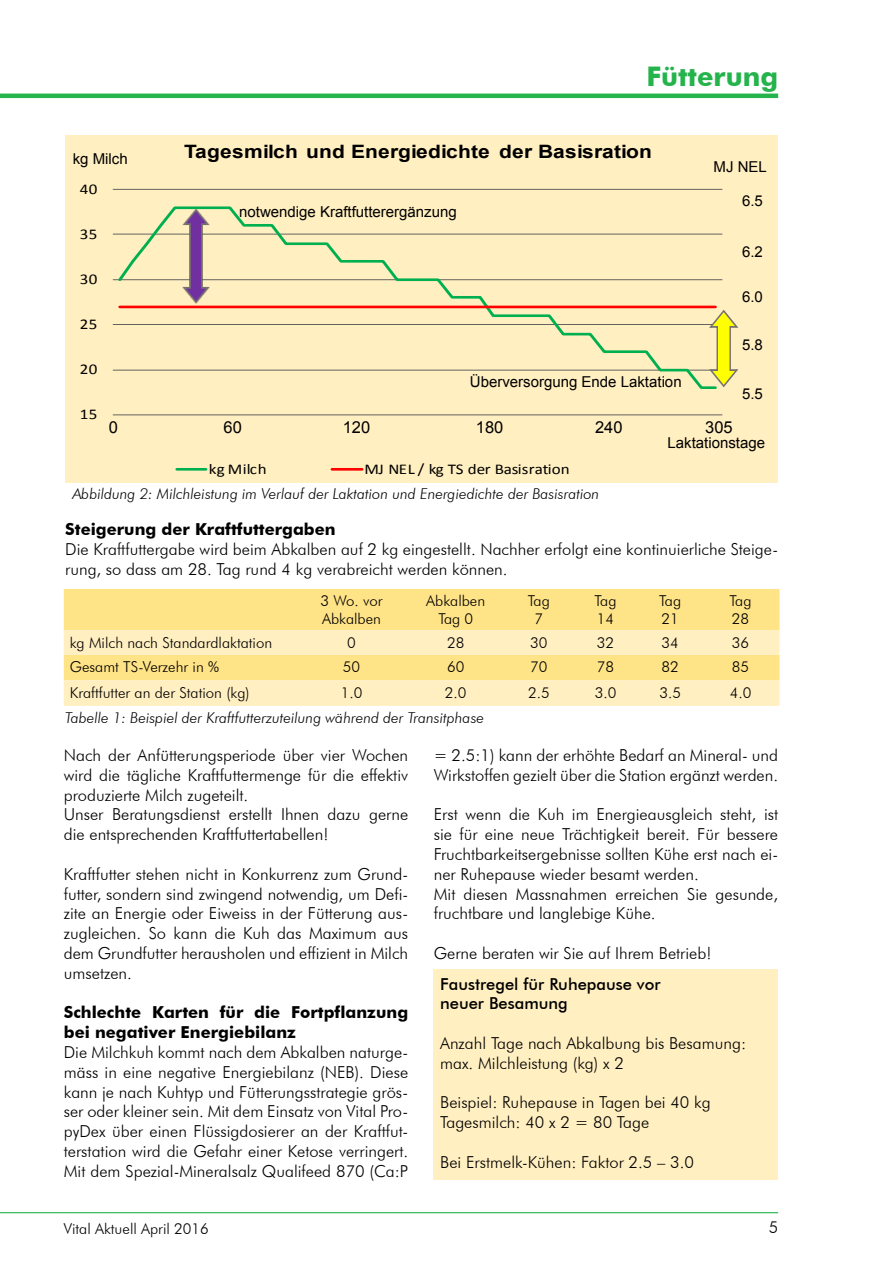
<style>
.page{position:relative;width:893px;height:1263px;background:#fff}
.page>*{position:absolute;margin:0;border:0;box-sizing:border-box;transform-origin:0 0}
.t1{font:700 27px "Futura BT";color:#25b34b}
.t2{font:700 18.45px "Arial";letter-spacing:.01em;color:#000;scale:1.14 1}
.t3{font:300 16.5px/19.8px "Futura BT";color:#000}
.t4{font:700 16.5px/19.8px "Futura BT";color:#000}
.t5{font:500 16.5px/19.8px "Futura BT";color:#000}
.t6{font:16.5px "Arial";color:#000}
.t7{font:300 15px/18px "Futura BT";color:#000}
.t8{font:italic 300 15px "Futura BT";color:#000}
.t9{font:15px "Arial";color:#000}
.t10{font:14.85px "Calibri";letter-spacing:.005em;color:#000;scale:1.14 1}
</style>
<div class="page">
<div style="left:65px;top:135px;width:713px;height:348px;background:#ffefc1"></div>
<hr style="left:0;top:1212px;width:778px;height:1px;background:#25b34b">
<hr style="left:0;top:94px;width:778px;height:4px;background:#25b34b">
<div style="left:64px;top:589px;width:715px;height:41px;background:#ffe387"></div>
<svg style="left:64px;top:630px;width:715px;height:76px;background:#ffebae"></svg>
<div style="left:433px;top:969px;width:345px;height:211px;background:#ffefc1"></div>
<hr style="left:113px;top:414px;width:609px;height:1px;background:#595959">
<hr style="left:113px;top:370px;width:609px;height:1px;background:#595959">
<hr style="left:113px;top:324px;width:609px;height:1px;background:#595959">
<hr style="left:113px;top:279px;width:609px;height:1px;background:#595959">
<hr style="left:113px;top:234px;width:609px;height:1px;background:#595959">
<hr style="left:113px;top:189px;width:609px;height:1px;background:#595959">
<svg style="left:116px;top:206px;width:602px;height:183px"></svg>
<hr style="left:120px;top:306px;width:595px;height:2px;background:#f00">
<hr style="left:177px;top:468px;width:29px;height:3px;background:#00b050">
<hr style="left:332px;top:468px;width:30px;height:3px;background:#f00">
<img style="left:182px;top:209px;width:28px;height:94px">
<svg style="left:707px;top:309px;width:32px;height:80px"></svg>
<p class="t9" style="left:73px;top:149px;width:57px">kg Milch</p>
<p class="t10" style="left:80px;top:179px;width:17px">40</p>
<p class="t10" style="left:80px;top:224px;width:17px">35</p>
<p class="t10" style="left:80px;top:269px;width:17px">30</p>
<p class="t10" style="left:80px;top:315px;width:17px">25</p>
<p class="t10" style="left:80px;top:360px;width:17px">20</p>
<h1 class="t1" style="left:646px;top:60px;width:133px">Fütterung</h1>
<p class="t2" style="left:184px;top:139px;width:412px">Tagesmilch und Energiedichte der Basisration</p>
<p class="t9" style="left:239px;top:202px;width:219px">notwendige Kraftfutterergänzung</p>
<p class="t9" style="left:470px;top:372px;width:213px">Überversorgung Ende Laktation</p>
<p class="t9" style="left:714px;top:157px;width:55px">MJ NEL</p>
<p class="t9" style="left:742px;top:191px;width:22px">6.5</p>
<p class="t9" style="left:742px;top:242px;width:22px">6.2</p>
<p class="t9" style="left:742px;top:287px;width:22px">6.0</p>
<p class="t9" style="left:742px;top:335px;width:22px">5.8</p>
<p class="t9" style="left:742px;top:384px;width:22px">5.5</p>
<p class="t10" style="left:80px;top:405px;width:17px">15</p>
<p class="t6" style="left:109px;top:416px;width:11px">0</p>
<p class="t6" style="left:224px;top:416px;width:20px">60</p>
<p class="t6" style="left:343px;top:416px;width:29px">120</p>
<p class="t6" style="left:476px;top:416px;width:29px">180</p>
<p class="t6" style="left:595px;top:416px;width:29px">240</p>
<p class="t6" style="left:705px;top:416px;width:29px">305</p>
<p class="t10" style="left:209px;top:459px;width:52px">kg Milch</p>
<p class="t10" style="left:365px;top:459px;width:181px">MJ NEL / kg TS der Basisration</p>
<p class="t9" style="left:668px;top:433px;width:99px">Laktationstage</p>
<p class="t8" style="left:73px;top:484px;width:528px">Abbildung 2: Milchleistung im Verlauf der Laktation und Energiedichte der Basisration</p>
<p class="t4" style="left:65px;top:519px;width:272px">Steigerung der Kraftfuttergaben</p>
<p class="t3" style="left:65px;top:539px;width:714px">Die Kraftfuttergabe wird beim Abkalben auf 2 kg eingestellt. Nachher erfolgt eine kontinuierliche Steige&shy;rung, so dass am 28. Tag rund 4 kg verabreicht werden können.</p>
<p class="t7" style="left:320px;top:592px;width:64px">3 Wo. vor<br>Abkalben</p>
<p class="t7" style="left:426px;top:592px;width:60px;text-align:center">Abkalben<br>Tag 0</p>
<p class="t7" style="left:528px;top:592px;width:23px;text-align:center">Tag<br>7</p>
<p class="t7" style="left:595px;top:592px;width:23px">Tag<br>14</p>
<p class="t7" style="left:659px;top:592px;width:23px">Tag<br>21</p>
<p class="t7" style="left:730px;top:592px;width:23px">Tag<br>28</p>
<p class="t7" style="left:70px;top:633px;width:204px">kg Milch nach Standardlaktation</p>
<p class="t7" style="left:347px;top:633px;width:10px">0</p>
<p class="t7" style="left:447px;top:633px;width:19px">28</p>
<p class="t7" style="left:530px;top:633px;width:19px">30</p>
<p class="t7" style="left:597px;top:633px;width:19px">32</p>
<p class="t7" style="left:661px;top:633px;width:19px">34</p>
<p class="t7" style="left:732px;top:633px;width:19px">36</p>
<p class="t7" style="left:70px;top:658px;width:151px">Gesamt TS-Verzehr in %</p>
<p class="t7" style="left:343px;top:658px;width:19px">50</p>
<p class="t7" style="left:447px;top:658px;width:19px">60</p>
<p class="t7" style="left:530px;top:658px;width:19px">70</p>
<p class="t7" style="left:597px;top:658px;width:19px">78</p>
<p class="t7" style="left:661px;top:658px;width:19px">82</p>
<p class="t7" style="left:732px;top:658px;width:19px">85</p>
<p class="t7" style="left:70px;top:683px;width:181px">Kraftfutter an der Station (kg)</p>
<p class="t7" style="left:341px;top:683px;width:23px">1.0</p>
<p class="t7" style="left:445px;top:683px;width:23px">2.0</p>
<p class="t7" style="left:528px;top:683px;width:23px">2.5</p>
<p class="t7" style="left:595px;top:683px;width:23px">3.0</p>
<p class="t7" style="left:659px;top:683px;width:23px">3.5</p>
<p class="t7" style="left:730px;top:683px;width:23px">4.0</p>
<p class="t8" style="left:65px;top:709px;width:420px">Tabelle 1: Beispiel der Kraftfutterzuteilung während der Transitphase</p>
<p class="t3" style="left:434px;top:745px;width:346px">= 2.5:1) kann der erhöhte Bedarf an Mineral- und<br>Wirkstoffen gezielt über die Station ergänzt werden.</p>
<p class="t3" style="left:434px;top:804px;width:346px">Erst wenn die Kuh im Energieausgleich steht, ist sie für eine neue Trächtigkeit bereit. Für bessere Fruchtbarkeitsergebnisse sollten Kühe erst nach ei&shy;ner Ruhepause wieder besamt werden.<br>Mit diesen Massnahmen erreichen Sie gesunde, fruchtbare und langlebige Kühe.</p>
<p class="t3" style="left:434px;top:943px;width:279px">Gerne beraten wir Sie auf Ihrem Betrieb!</p>
<p class="t5" style="left:440px;top:974px;width:222px">Faustregel für Ruhepause vor neuer Besamung</p>
<p class="t3" style="left:440px;top:1033px;width:307px">Anzahl Tage nach Abkalbung bis Besamung: max. Milchleistung (kg) x 2</p>
<p class="t3" style="left:440px;top:1092px;width:272px">Beispiel: Ruhepause in Tagen bei 40 kg<br>Tagesmilch: 40 x 2 = 80 Tage</p>
<p class="t3" style="left:440px;top:1152px;width:255px">Bei Erstmelk-Kühen: Faktor 2.5 – 3.0</p>
<p class="t3" style="left:64px;top:745px;width:346px">Nach der Anfütterungsperiode über vier Wochen wird die tägliche Kraftfuttermenge für die effektiv produzierte Milch zugeteilt.<br>Unser Beratungsdienst erstellt Ihnen dazu gerne die entsprechenden Kraftfuttertabellen!</p>
<p class="t3" style="left:64px;top:864px;width:346px;text-align:justify">Kraftfutter stehen nicht in Konkurrenz zum Grund&shy;futter, sondern sind zwingend notwendig, um Defi&shy;zite an Energie oder Eiweiss in der Fütterung aus&shy;zugleichen. So kann die Kuh das Maximum aus dem Grundfutter herausholen und effizient in Milch umsetzen.</p>
<p class="t4" style="left:64px;top:1002px;width:346px">Schlechte Karten für die Fortpflanzung bei negativer Energiebilanz</p>
<p class="t3" style="left:64px;top:1042px;width:346px;text-align:justify">Die Milchkuh kommt nach dem Abkalben naturge&shy;mäss in eine negative Energiebilanz (NEB). Diese kann je nach Kuhtyp und Fütterungsstrategie grös&shy;ser oder kleiner sein. Mit dem Einsatz von Vital Pro&shy;pyDex über einen Flüssigdosierer an der Kraftfut&shy;terstation wird die Gefahr einer Ketose verringert.<br>Mit dem Spezial-Mineralsalz Qualifeed 870 (Ca:P</p>
<p class="t7" style="left:64px;top:1220px;width:147px">Vital Aktuell April 2016</p>
<p class="t3" style="left:769px;top:1217px;width:11px">5</p>
</div>
